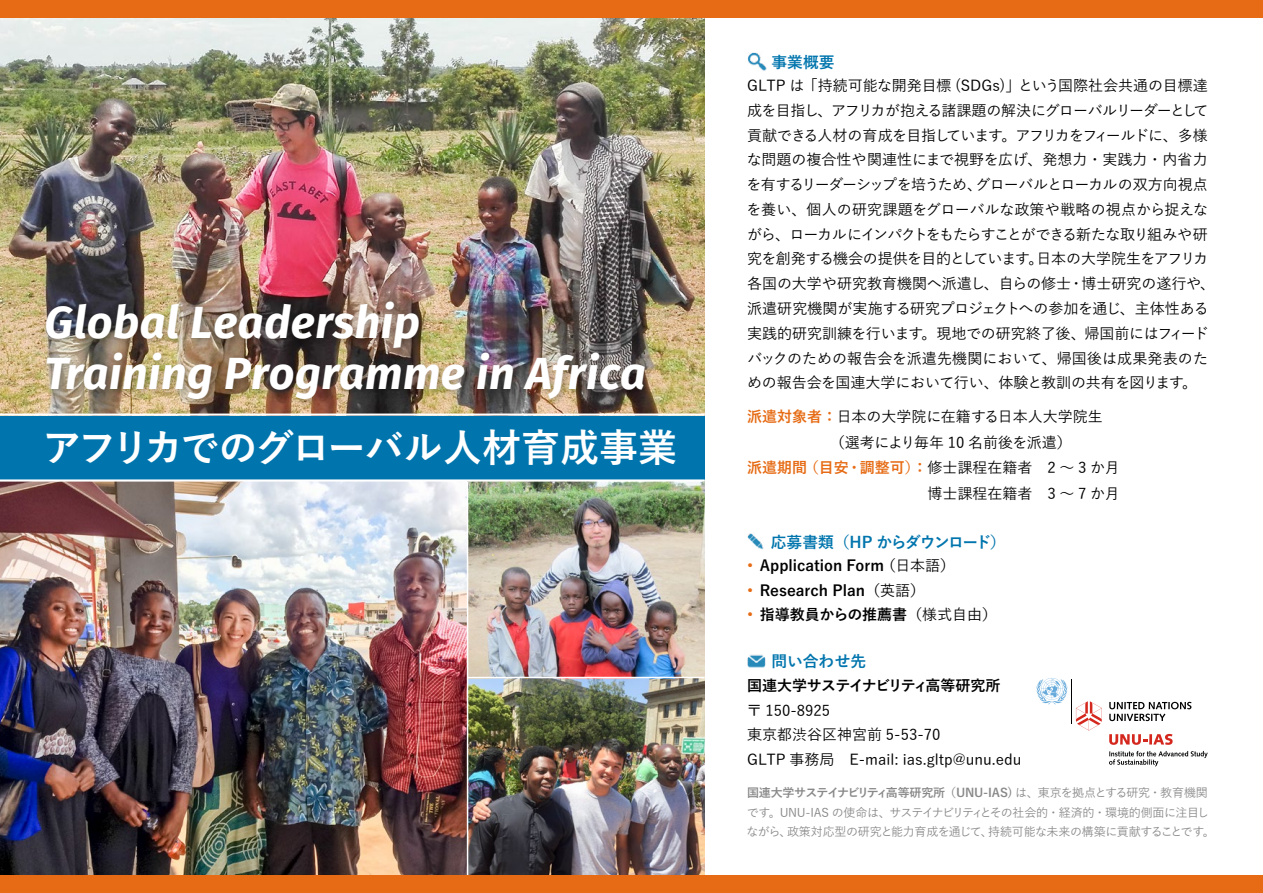
<style>
.page{position:relative;width:1263px;height:893px;background:#fff}
.page>*{position:absolute;margin:0;border:0;box-sizing:border-box;transform-origin:0 0}
.t1{font:italic 700 45px/51px "Fira Sans";letter-spacing:.01em;color:#fff}
.t2{font:700 39px "Yu Go";letter-spacing:-.025em;color:#fff}
.t3{font:700 15.75px "Yu Go";letter-spacing:-.085em;color:#0075ad}
.t4{font:700 15.75px "Yu Go";letter-spacing:-.005em;color:#0075ad}
.t5{font:500 15px/24.8px "Yu Go";letter-spacing:-.005em;color:#000}
.t6{font:700 15px "Yu Go";color:#000}
.t7{font:700 15px "Yu Go";color:#e66b14}
.t8{font:700 15px "Yu Go";letter-spacing:-.055em;color:#000}
.t9{font:500 12px/19.5px "Yu Go";letter-spacing:-.025em;color:#898989}
.s1{font-weight:700;color:#e66b14}
.s2{font-weight:500;color:#000}
.s3{color:#e66b14}
.s4{font-weight:500}
.s5{font-weight:700}
</style>
<div class="page">
<img style="left:0;top:17px;width:705px;height:397px">
<img style="left:0;top:482px;width:467px;height:394px">
<img style="left:468px;top:482px;width:237px;height:195px">
<img style="left:468px;top:678px;width:237px;height:198px">
<img style="left:748px;top:52px;width:19px;height:19px">
<img style="left:747px;top:533px;width:17px;height:17px">
<img style="left:747px;top:654px;width:19px;height:14px">
<div style="left:0;top:0;width:1263px;height:17px;background:#e66b14"></div>
<svg style="left:1109px;top:734px;width:63px;height:11px"></svg>
<hr style="left:1072px;top:679px;width:1px;height:44px;background:#000">
<svg style="left:1037px;top:678px;width:30px;height:26px"></svg>
<svg style="left:1076px;top:701px;width:26px;height:30px"></svg>
<svg style="left:1109px;top:702px;width:82px;height:19px"></svg>
<svg style="left:1109px;top:751px;width:99px;height:15px"></svg>
<div style="left:41px;top:297px;width:612px;height:111px;background:#000;opacity:.3"></div>
<div style="left:0;top:416px;width:705px;height:63px;background:#0075ad"></div>
<div style="left:0;top:876px;width:1263px;height:17px;background:#e66b14"></div>
<h1 class="t1" style="left:45px;top:297px;width:603px">Global Leadership<br>Training Programme in Africa</h1>
<h2 class="t2" style="left:42px;top:426px;width:636px">アフリカでのグローバル人材育成事業</h2>
<p class="t4" style="left:771px;top:53px;width:64px">事業概要</p>
<p class="t5" style="left:747px;top:71px;width:470px">GLTP は「持続可能な開発目標 (SDGs)」という国際社会共通の目標達成を目指し、アフリカが抱える諸課題の解決にグローバルリーダーとして貢献できる人材の育成を目指しています。アフリカをフィールドに、多様な問題の複合性や関連性にまで視野を広げ、発想力・実践力・内省力を有するリーダーシップを培うため、グローバルとローカルの双方向視点を養い、個人の研究課題をグローバルな政策や戦略の視点から捉えながら、ローカルにインパクトをもたらすことができる新たな取り組みや研究を創発する機会の提供を目的としています。日本の大学院生をアフリカ各国の大学や研究教育機関へ派遣し、自らの修士・博士研究の遂行や、派遣研究機関が実施する研究プロジェクトへの参加を通じ、主体性ある実践的研究訓練を行います。現地での研究終了後、帰国前にはフィードバックのための報告会を派遣先機関において、帰国後は成果発表のための報告会を国連大学において行い、体験と教訓の共有を図ります。</p>
<p class="t5" style="left:747px;top:402px;width:357px"><span class="s1">派遣対象者：</span>日本の大学院に在籍する日本人大学院生</p>
<p class="t5" style="left:830px;top:428px;width:244px">（選考により毎年 10 名前後を派遣）</p>
<p class="t7" style="left:747px;top:459px;width:374px">派遣期間 （目安・調整可）：<span class="s2">修士課程在籍者　2 〜 3 か月</span></p>
<p class="t5" style="left:927px;top:479px;width:194px">博士課程在籍者　3 〜 7 か月</p>
<p class="t3" style="left:771px;top:533px;width:237px">応募書類（HP からダウンロード）</p>
<p class="t6" style="left:747px;top:557px;width:210px"><span class="s3">•</span> Application Form <span class="s4">（日本語）</span></p>
<p class="t6" style="left:747px;top:582px;width:179px"><span class="s3">•</span> Research Plan<span class="s4">（英語）</span></p>
<p class="t6" style="left:747px;top:606px;width:251px"><span class="s3">•</span> 指導教員からの推薦書<span class="s4">（様式自由）</span></p>
<p class="t4" style="left:771px;top:652px;width:96px">問い合わせ先</p>
<p class="t8" style="left:747px;top:677px;width:255px">国連大学サステイナビリティ高等研究所</p>
<p class="t5" style="left:747px;top:696px;width:276px">〒 150-8925<br>東京都渋谷区神宮前 5-53-70<br>GLTP 事務局　E-mail: ias.gltp@unu.edu</p>
<p class="t9" style="left:747px;top:782px;width:469px"><span class="s5">国連大学サステイナビリティ高等研究所（UNU-IAS)</span> は、東京を拠点とする研究・教育機関です。UNU-IAS の使命は、サステイナビリティとその社会的・経済的・環境的側面に注目しながら、政策対応型の研究と能力育成を通じて、持続可能な未来の構築に貢献することです。</p>
</div>
